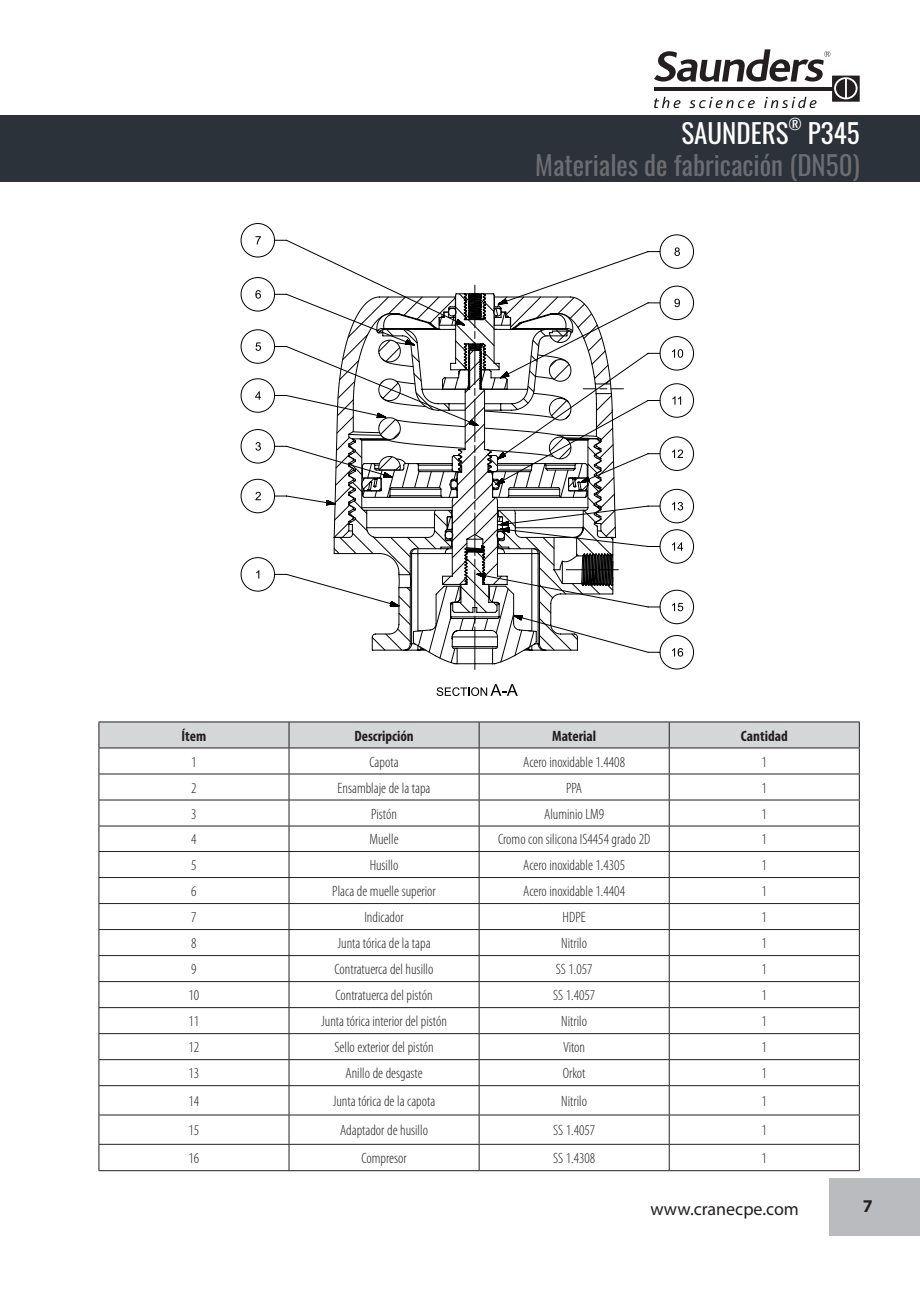
<style>
.page{position:relative;width:920px;height:1290px;background:#fff}
.page>*{position:absolute;margin:0;border:0;box-sizing:border-box;transform-origin:0 0}
.t1{font:27px "Oswald";color:#6c6d70}
.t2{font:27px "Oswald";color:#fff}
.t3{font:18px "Myriad Pro";color:#231f20}
.t4{font:700 18px "Myriad Pro";color:#231f20}
.t5{font:300 condensed 15px "Myriad Pro";color:#231f20}
.t6{font:700 condensed 15px "Myriad Pro";color:#231f20}
.t7{font:15px "Oswald";color:#fff}
</style>
<div class="page">
<div style="left:0;top:116px;width:14px;height:66px;background:#2b3239"></div>
<div style="left:14px;top:116px;width:906px;height:66px;background:#2b3239"></div>
<div style="left:830px;top:1178px;width:90px;height:57px;background:#babbbe"></div>
<svg style="left:654px;top:49px;width:206px;height:59px"></svg>
<hr style="left:99px;top:721px;width:190px;height:1px;background:#231f20">
<hr style="left:289px;top:721px;width:190px;height:1px;background:#231f20">
<hr style="left:479px;top:721px;width:190px;height:1px;background:#231f20">
<hr style="left:669px;top:721px;width:191px;height:1px;background:#231f20">
<svg style="left:99px;top:722px;width:761px;height:448px"></svg>
<hr style="left:99px;top:1170px;width:190px;height:1px;background:#231f20">
<hr style="left:289px;top:1170px;width:190px;height:1px;background:#231f20">
<hr style="left:479px;top:1170px;width:190px;height:1px;background:#231f20">
<hr style="left:669px;top:1170px;width:191px;height:1px;background:#231f20">
<svg style="left:240px;top:223px;width:454px;height:473px"></svg>
<p class="t2" style="left:681px;top:109px;width:108px">SAUNDERS</p>
<p class="t7" style="left:788px;top:110px;width:15px">®</p>
<p class="t2" style="left:808px;top:109px;width:53px">P345</p>
<p class="t1" style="left:535px;top:141px;width:326px">Materiales de fabricación (DN50)</p>
<p class="t6" style="left:182px;top:727px;width:26px">Ítem</p>
<p class="t6" style="left:354px;top:727px;width:61px">Descripción</p>
<p class="t6" style="left:552px;top:727px;width:46px">Material</p>
<p class="t6" style="left:741px;top:727px;width:48px">Cantidad</p>
<p class="t5" style="left:191px;top:754px;width:7px">1</p>
<p class="t5" style="left:369px;top:754px;width:31px">Capota</p>
<p class="t5" style="left:523px;top:754px;width:103px">Acero inoxidable 1.4408</p>
<p class="t5" style="left:762px;top:754px;width:7px">1</p>
<p class="t5" style="left:191px;top:780px;width:7px">2</p>
<p class="t5" style="left:338px;top:780px;width:94px">Ensamblaje de la tapa</p>
<p class="t5" style="left:566px;top:780px;width:18px">PPA</p>
<p class="t5" style="left:762px;top:780px;width:7px">1</p>
<p class="t5" style="left:191px;top:806px;width:7px">3</p>
<p class="t5" style="left:371px;top:806px;width:27px">Pistón</p>
<p class="t5" style="left:544px;top:806px;width:62px">Aluminio LM9</p>
<p class="t5" style="left:762px;top:806px;width:7px">1</p>
<p class="t5" style="left:191px;top:831px;width:7px">4</p>
<p class="t5" style="left:370px;top:831px;width:31px">Muelle</p>
<p class="t5" style="left:498px;top:831px;width:154px">Cromo con silicona IS4454 grado 2D</p>
<p class="t5" style="left:762px;top:831px;width:7px">1</p>
<p class="t5" style="left:191px;top:857px;width:7px">5</p>
<p class="t5" style="left:370px;top:857px;width:30px">Husillo</p>
<p class="t5" style="left:523px;top:857px;width:103px">Acero inoxidable 1.4305</p>
<p class="t5" style="left:762px;top:857px;width:7px">1</p>
<p class="t5" style="left:191px;top:883px;width:7px">6</p>
<p class="t5" style="left:332px;top:883px;width:105px">Placa de muelle superior</p>
<p class="t5" style="left:523px;top:883px;width:103px">Acero inoxidable 1.4404</p>
<p class="t5" style="left:762px;top:883px;width:7px">1</p>
<p class="t5" style="left:191px;top:909px;width:7px">7</p>
<p class="t5" style="left:364px;top:909px;width:41px">Indicador</p>
<p class="t5" style="left:563px;top:909px;width:25px">HDPE</p>
<p class="t5" style="left:762px;top:909px;width:7px">1</p>
<p class="t5" style="left:191px;top:935px;width:7px">8</p>
<p class="t5" style="left:338px;top:935px;width:95px">Junta tórica de la tapa</p>
<p class="t5" style="left:561px;top:935px;width:27px">Nitrilo</p>
<p class="t5" style="left:762px;top:935px;width:7px">1</p>
<p class="t5" style="left:191px;top:961px;width:7px">9</p>
<p class="t5" style="left:335px;top:961px;width:100px">Contratuerca del husillo</p>
<p class="t5" style="left:556px;top:961px;width:38px">SS 1.057</p>
<p class="t5" style="left:762px;top:961px;width:7px">1</p>
<p class="t5" style="left:189px;top:987px;width:12px">10</p>
<p class="t5" style="left:336px;top:987px;width:99px">Contratuerca del pistón</p>
<p class="t5" style="left:553px;top:987px;width:44px">SS 1.4057</p>
<p class="t5" style="left:762px;top:987px;width:7px">1</p>
<p class="t5" style="left:189px;top:1013px;width:12px">11</p>
<p class="t5" style="left:321px;top:1013px;width:127px">Junta tórica interior del pistón</p>
<p class="t5" style="left:561px;top:1013px;width:27px">Nitrilo</p>
<p class="t5" style="left:762px;top:1013px;width:7px">1</p>
<p class="t5" style="left:189px;top:1039px;width:12px">12</p>
<p class="t5" style="left:334px;top:1039px;width:101px">Sello exterior del pistón</p>
<p class="t5" style="left:563px;top:1039px;width:23px">Viton</p>
<p class="t5" style="left:762px;top:1039px;width:7px">1</p>
<p class="t5" style="left:189px;top:1065px;width:12px">13</p>
<p class="t5" style="left:345px;top:1065px;width:79px">Anillo de desgaste</p>
<p class="t5" style="left:563px;top:1065px;width:24px">Orkot</p>
<p class="t5" style="left:762px;top:1065px;width:7px">1</p>
<p class="t5" style="left:189px;top:1093px;width:12px">14</p>
<p class="t5" style="left:333px;top:1093px;width:104px">Junta tórica de la capota</p>
<p class="t5" style="left:561px;top:1093px;width:27px">Nitrilo</p>
<p class="t5" style="left:762px;top:1093px;width:7px">1</p>
<p class="t5" style="left:189px;top:1122px;width:12px">15</p>
<p class="t5" style="left:340px;top:1122px;width:89px">Adaptador de husillo</p>
<p class="t5" style="left:553px;top:1122px;width:44px">SS 1.4057</p>
<p class="t5" style="left:762px;top:1122px;width:7px">1</p>
<p class="t5" style="left:189px;top:1150px;width:12px">16</p>
<p class="t5" style="left:361px;top:1150px;width:47px">Compresor</p>
<p class="t5" style="left:553px;top:1150px;width:44px">SS 1.4308</p>
<p class="t5" style="left:762px;top:1150px;width:7px">1</p>
<p class="t3" style="left:650px;top:1199px;width:150px">www.cranecpe.com</p>
<p class="t4" style="left:863px;top:1195px;width:11px">7</p>
</div>
